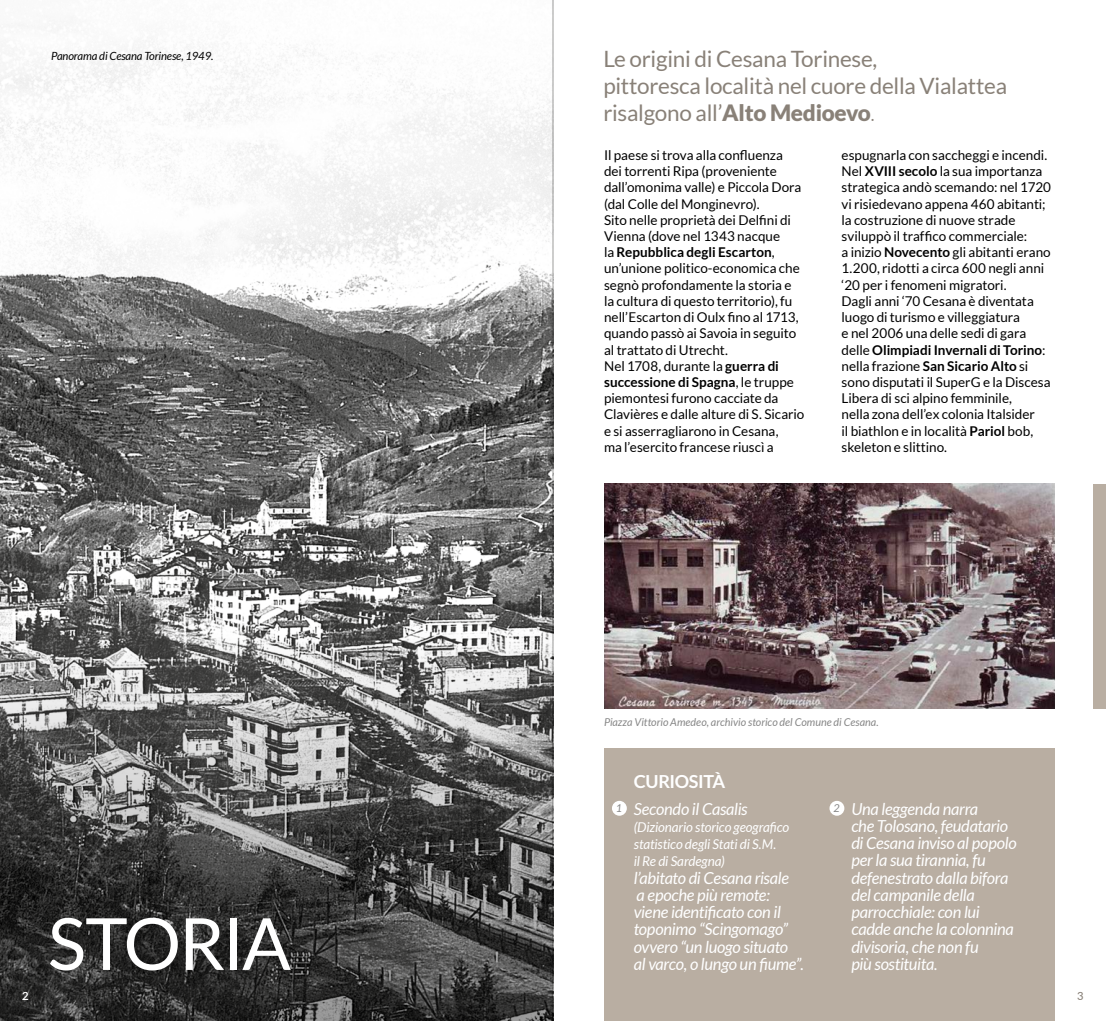
<style>
.page{position:relative;width:1106px;height:1021px;background:#fff}
.page>*{position:absolute;margin:0;border:0;box-sizing:border-box;transform-origin:0 0}
.t1{font:72px "Lato";letter-spacing:-.035em;color:#fff}
.t2{font:22.5px/27px "Lato";letter-spacing:-.01em;color:#898178}
.t3{font:700 18px "Lato";letter-spacing:-.02em;color:#fff}
.t4{font:italic 16.5px/17.2px "Lato";letter-spacing:-.02em;color:#fff}
.t5{font:13.5px/16.2px "Lato";letter-spacing:-.005em;color:#000}
.t6{font:italic 13.5px/17.2px "Lato";letter-spacing:-.01em;color:#fff}
.t7{font:italic 11.25px "Lato";letter-spacing:-.01em;color:#000}
.t8{font:500 11.25px "Lato";color:#fff}
.t9{font:500 11.25px "Lato";color:#898178}
.t10{font:italic 10.8px "Lato";color:#878787}
.s1{font-weight:900}
.s2{font-weight:300}
.s3{font-weight:700}
</style>
<div class="page">
<img style="left:0;top:23px;width:552px;height:609px">
<div style="left:1093px;top:483px;width:13px;height:225px;background:#b9aea2"></div>
<div style="left:604px;top:748px;width:450px;height:272px;background:#b9aea2"></div>
<img style="left:604px;top:483px;width:450px;height:225px">
<div style="left:829px;top:800px;width:15px;height:15px;background:#fff;border-radius:50%"></div>
<svg style="left:0;top:632px;width:552px;height:388px"></svg>
<hr style="left:552px;top:0;width:1px;height:1020px;background:#9d9d9c">
<div style="left:612px;top:800px;width:15px;height:15px;background:#fff;border-radius:50%"></div>
<p class="t7" style="left:51px;top:50px;width:164px">Panorama di Cesana Torinese, 1949.</p>
<p class="t8" style="left:22px;top:987px;width:8px">2</p>
<h1 class="t1" style="left:48px;top:903px;width:245px">STORIA</h1>
<h2 class="t2" style="left:603px;top:45px;width:405px">Le origini di Cesana Torinese,<br>pittoresca località nel cuore della Vialattea risalgono all’<span class="s1">Alto Medioevo</span><span class="s2">.</span></h2>
<p class="t5" style="left:604px;top:147px;width:202px">Il paese si trova alla confluenza<br>dei torrenti Ripa (proveniente dall’omonima valle) e Piccola Dora (dal Colle del Monginevro).<br>Sito nelle proprietà dei Delfini di<br>Vienna (dove nel 1343 nacque<br>la <span class="s3">Repubblica degli Escarton</span>, un’unione politico-economica che segnò profondamente la storia e la cultura di questo territorio), fu nell’Escarton di Oulx fino al 1713, quando passò ai Savoia in seguito al trattato di Utrecht.<br>Nel 1708, durante la <span class="s3">guerra di successione di Spagna</span>, le truppe piemontesi furono cacciate da<br>Clavières e dalle alture di S. Sicario e si asserragliarono in Cesana,<br>ma l’esercito francese riuscì a</p>
<p class="t5" style="left:841px;top:147px;width:211px">espugnarla con saccheggi e incendi.<br>Nel <span class="s3">XVIII secolo</span> la sua importanza strategica andò scemando: nel 1720 vi risiedevano appena 460 abitanti; la costruzione di nuove strade sviluppò il traffico commerciale:<br>a inizio <span class="s3">Novecento</span> gli abitanti erano 1.200, ridotti a circa 600 negli anni ‘20 per i fenomeni migratori.<br>Dagli anni ‘70 Cesana è diventata luogo di turismo e villeggiatura<br>e nel 2006 una delle sedi di gara delle <span class="s3">Olimpiadi Invernali di Torino</span>: nella frazione <span class="s3">San Sicario Alto</span> si sono disputati il SuperG e la Discesa Libera di sci alpino femminile,<br>nella zona dell’ex colonia Italsider<br>il biathlon e in località <span class="s3">Pariol</span> bob, skeleton e slittino.</p>
<p class="t10" style="left:604px;top:715px;width:276px">Piazza Vittorio Amedeo, archivio storico del Comune di Cesana.</p>
<p class="t10" style="left:616px;top:802px;width:8px">1</p>
<h3 class="t3" style="left:634px;top:770px;width:93px">CURIOSITÀ</h3>
<p class="t4" style="left:634px;top:800px;width:115px">Secondo il Casalis</p>
<p class="t6" style="left:634px;top:818px;width:157px">(Dizionario storico geografico statistico degli Stati di S.M.<br>il Re di Sardegna)</p>
<p class="t4" style="left:634px;top:869px;width:172px">l’abitato di Cesana risale<br>a epoche più remote: viene identificato con il toponimo “Scingomago” ovvero “un luogo situato al varco, o lungo un fiume”.</p>
<p class="t10" style="left:833px;top:802px;width:8px">2</p>
<p class="t4" style="left:851px;top:800px;width:167px">Una leggenda narra<br>che Tolosano, feudatario di Cesana inviso al popolo per la sua tirannia, fu defenestrato dalla bifora del campanile della parrocchiale: con lui cadde anche la colonnina divisoria, che non fu<br>più sostituita.</p>
<p class="t9" style="left:1077px;top:987px;width:8px">3</p>
</div>
